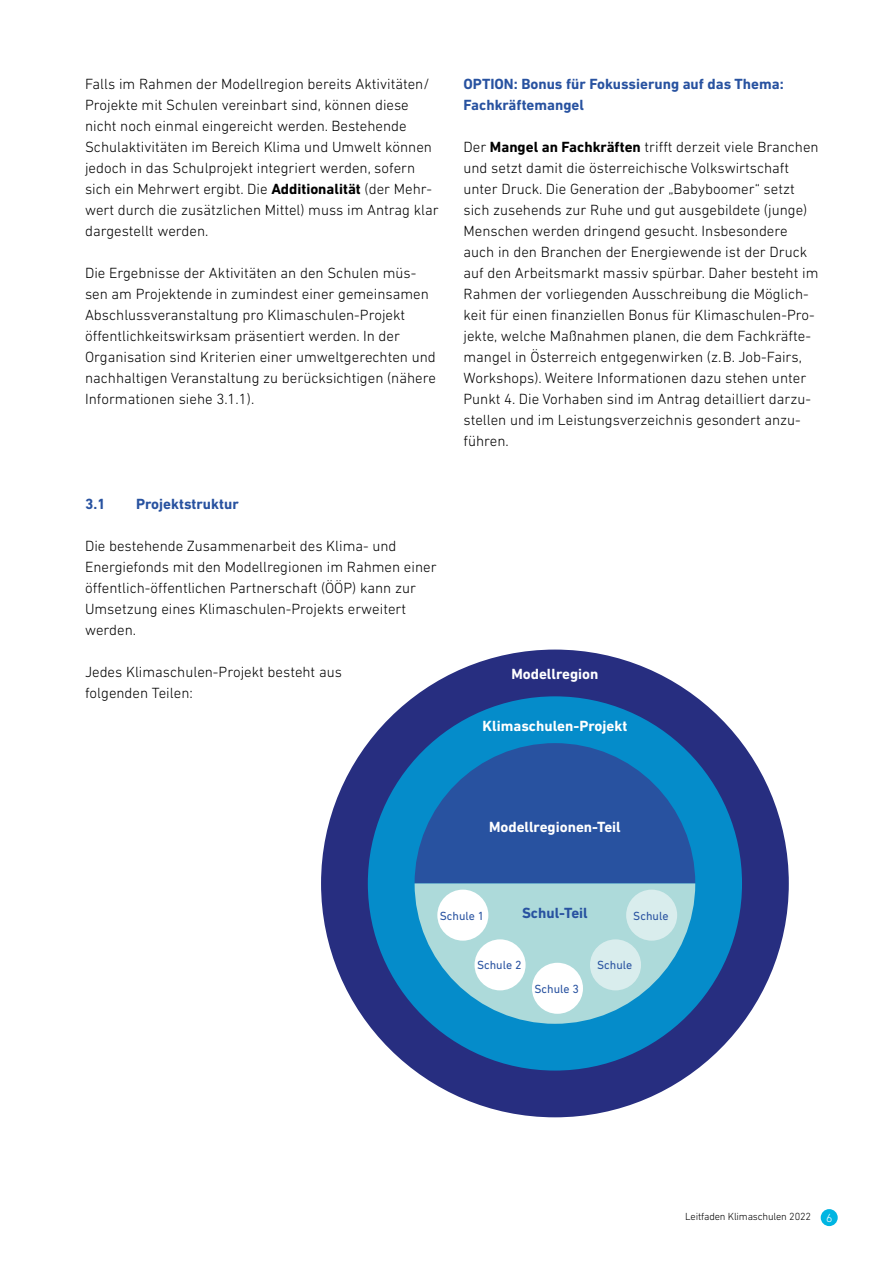
<style>
.page{position:relative;width:893px;height:1263px;background:#fff}
.page>*{position:absolute;margin:0;border:0;box-sizing:border-box;transform-origin:0 0}
.Fliess{font:300 15px/21px "DIN Next LT Pro";color:#000}
.Fliess-2{font:700 15px/21px "DIN Next LT Pro";color:#2852a0}
.t1{font:700 15px "DIN Next LT Pro";color:#fff}
.t2{font:12px "DIN Next LT Pro";color:#2852a0}
.t3{font:300 10.5px "DIN Next LT Pro";letter-spacing:-.015em;color:#000}
.s1{font-weight:700}
.s2{font-size:12px;color:#fff}
</style>
<div class="page">
<div style="left:821px;top:1209px;width:17px;height:17px;background:#00b5e2;border-radius:50%"></div>
<div style="left:321px;top:649px;width:468px;height:468px;background:#272e80;border-radius:50%"></div>
<div style="left:368px;top:696px;width:374px;height:374px;background:#058cca;border-radius:50%"></div>
<svg style="left:415px;top:743px;width:280px;height:281px"></svg>
<div style="left:437px;top:890px;width:51px;height:51px;background:#fff;border-radius:50%"></div>
<div style="left:475px;top:939px;width:51px;height:51px;background:#fff;border-radius:50%"></div>
<div style="left:626px;top:890px;width:51px;height:51px;background:#d9eded;border-radius:50%"></div>
<div style="left:590px;top:939px;width:51px;height:51px;background:#d9eded;border-radius:50%"></div>
<div style="left:532px;top:963px;width:51px;height:51px;background:#fff;border-radius:50%"></div>
<p class="Fliess" style="left:85px;top:73px;width:355px">Falls im Rahmen der Modellregion bereits Aktivitäten/ Projekte mit Schulen vereinbart sind, können diese nicht noch einmal eingereicht werden. Bestehende Schulaktivitäten im Bereich Klima und Umwelt können jedoch in das Schulprojekt integriert werden, sofern sich ein Mehrwert ergibt. Die <span class="s1">Additionalität</span> (der Mehr&shy;wert durch die zusätzlichen Mittel) muss im Antrag klar dargestellt werden.</p>
<p class="Fliess" style="left:85px;top:262px;width:352px">Die Ergebnisse der Aktivitäten an den Schulen müs&shy;sen am Projektende in zumindest einer gemeinsamen Abschlussveranstaltung pro Klimaschulen-Projekt öffentlichkeitswirksam präsentiert werden. In der Organisation sind Kriterien einer umweltgerechten und nachhaltigen Veranstaltung zu berücksichtigen (nähere Informationen siehe 3.1.1).</p>
<p class="Fliess-2" style="left:85px;top:493px;width:22px">3.1</p>
<p class="Fliess-2" style="left:136px;top:493px;width:104px">Projektstruktur</p>
<p class="Fliess" style="left:85px;top:535px;width:353px">Die bestehende Zusammenarbeit des Klima- und Energiefonds mit den Modellregionen im Rahmen einer öffentlich-öffentlichen Partnerschaft (ÖÖP) kann zur Umsetzung eines Klimaschulen-Projekts erweitert werden.</p>
<p class="Fliess" style="left:85px;top:661px;width:258px">Jedes Klimaschulen-Projekt besteht aus folgenden Teilen:</p>
<p class="Fliess-2" style="left:463px;top:73px;width:322px">OPTION: Bonus für Fokussierung auf das Thema:<br>Fachkräftemangel</p>
<p class="Fliess" style="left:463px;top:136px;width:357px">Der <span class="s1">Mangel an Fachkräften</span> trifft derzeit viele Branchen und setzt damit die österreichische Volkswirtschaft unter Druck. Die Generation der „Babyboomer“ setzt sich zusehends zur Ruhe und gut ausgebildete (junge)<br>Menschen werden dringend gesucht. Insbesondere auch in den Branchen der Energiewende ist der Druck auf den Arbeitsmarkt massiv spürbar. Daher besteht im Rahmen der vorliegenden Ausschreibung die Möglich&shy;keit für einen finanziellen Bonus für Klimaschulen-Pro&shy;jekte, welche Maßnahmen planen, die dem Fachkräfte&shy;mangel in Österreich entgegenwirken (z.B. Job-Fairs, Workshops). Weitere Informationen dazu stehen unter Punkt 4. Die Vorhaben sind im Antrag detailliert darzu&shy;stellen und im Leistungsverzeichnis gesondert anzu&shy;führen.</p>
<p class="t1" style="left:511px;top:665px;width:89px">Modellregion</p>
<p class="t1" style="left:483px;top:717px;width:146px">Klimaschulen-Projekt</p>
<p class="t1" style="left:489px;top:818px;width:133px">Modellregionen-Teil</p>
<p class="t2" style="left:440px;top:909px;width:46px">Schule 1</p>
<p class="Fliess-2" style="left:522px;top:902px;width:67px">Schul-Teil</p>
<p class="t2" style="left:633px;top:909px;width:37px">Schule</p>
<p class="t2" style="left:477px;top:958px;width:46px">Schule 2</p>
<p class="t2" style="left:534px;top:982px;width:46px">Schule 3</p>
<p class="t2" style="left:597px;top:958px;width:37px">Schule</p>
<p class="t3" style="left:685px;top:1211px;width:149px">Leitfaden Klimaschulen 2022 <span class="s2">6</span></p>
</div>
